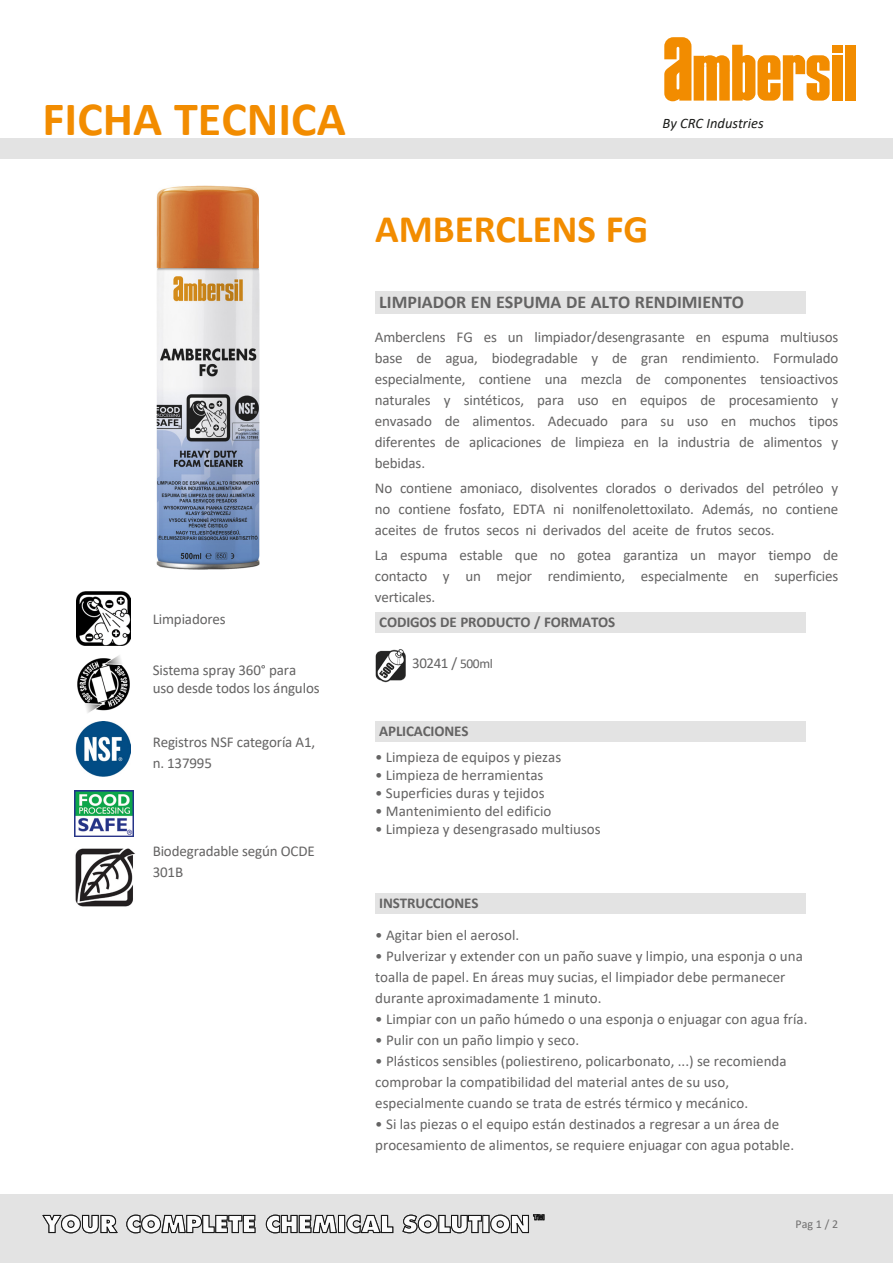
<style>
.page{position:relative;width:893px;height:1263px;background:#fff}
.page>*{position:absolute;margin:0;border:0;box-sizing:border-box;transform-origin:0 0}
.t1{font:700 48px "Calibri";color:#f28c00}
.t2{font:700 39px "Calibri";color:#f28c00}
.t3{font:700 18px "Calibri";color:#646363}
.t4{font:15px/21px "Calibri";color:#646363}
.t5{font:700 15px "Calibri";letter-spacing:-.01em;color:#646363}
.t6{font:italic 14.55px "Calibri";color:#1c1d1b}
.t7{font:12px "Calibri";color:#706f6f}
.s1{font-size:13.5px}
</style>
<div class="page">
<div style="left:375px;top:291px;width:430px;height:23px;background:#e3e3e3"></div>
<div style="left:375px;top:721px;width:430px;height:20px;background:#e3e3e3"></div>
<img style="left:156px;top:185px;width:104px;height:384px">
<div style="left:0;top:1195px;width:893px;height:68px;background:#e3e3e3"></div>
<svg style="left:42px;top:1214px;width:76px;height:19px"></svg>
<svg style="left:126px;top:1214px;width:419px;height:19px"></svg>
<div style="left:375px;top:893px;width:430px;height:20px;background:#e3e3e3"></div>
<div style="left:375px;top:612px;width:430px;height:21px;background:#e3e3e3"></div>
<img style="left:76px;top:721px;width:55px;height:55px">
<img style="left:77px;top:655px;width:53px;height:58px">
<img style="left:75px;top:848px;width:60px;height:59px">
<img style="left:77px;top:592px;width:54px;height:54px">
<img style="left:74px;top:790px;width:60px;height:46px">
<div style="left:0;top:138px;width:893px;height:21px;background:#e3e3e3"></div>
<img style="left:375px;top:649px;width:31px;height:33px">
<div style="left:845px;top:45px;width:10px;height:56px;background:#f28c00"></div>
<div style="left:832px;top:45px;width:10px;height:7px;background:#f28c00"></div>
<div style="left:832px;top:55px;width:10px;height:46px;background:#f28c00"></div>
<svg style="left:664px;top:37px;width:166px;height:64px"></svg>
<h1 class="t1" style="left:43px;top:85px;width:305px">FICHA TECNICA</h1>
<p class="t6" style="left:663px;top:114px;width:103px">By CRC Industries</p>
<h2 class="t2" style="left:375px;top:202px;width:275px">AMBERCLENS FG</h2>
<p class="t3" style="left:379px;top:289px;width:366px">LIMPIADOR EN ESPUMA DE ALTO RENDIMIENTO</p>
<p class="t4" style="left:375px;top:326px;width:465px;text-align:justify">Amberclens FG es un limpiador/desengrasante en espuma multiusos base de agua, biodegradable y de gran rendimiento. Formulado especialmente, contiene una mezcla de componentes tensioactivos naturales y sintéticos, para uso en equipos de procesamiento y envasado de alimentos. Adecuado para su uso en muchos tipos diferentes de aplicaciones de limpieza en la industria de alimentos y bebidas.</p>
<p class="t4" style="left:375px;top:477px;width:465px;text-align:justify">No contiene amoniaco, disolventes clorados o derivados del petróleo y no contiene fosfato, EDTA ni nonilfenolettoxilato. Además, no contiene aceites de frutos secos ni derivados del aceite de frutos secos.</p>
<p class="t4" style="left:375px;top:544px;width:465px;text-align:justify">La espuma estable que no gotea garantiza un mayor tiempo de contacto y un mejor rendimiento, especialmente en superficies verticales.</p>
<p class="t4" style="left:153px;top:608px;width:75px">Limpiadores</p>
<p class="t5" style="left:379px;top:612px;width:238px">CODIGOS DE PRODUCTO / FORMATOS</p>
<p class="t4" style="left:153px;top:661px;width:168px;line-height:18px">Sistema spray 360° para uso desde todos los ángulos</p>
<p class="t4" style="left:412px;top:652px;width:82px">30241 / <span class="s1">500ml</span></p>
<p class="t4" style="left:153px;top:732px;width:164px">Registros NSF categoría A1, n. 137995</p>
<p class="t4" style="left:153px;top:840px;width:164px">Biodegradable según OCDE<br>301B</p>
<p class="t5" style="left:379px;top:720px;width:91px">APLICACIONES</p>
<p class="t4" style="left:375px;top:746px;width:188px">• Limpieza de equipos y piezas</p>
<p class="t4" style="left:375px;top:764px;width:170px">• Limpieza de herramientas</p>
<p class="t4" style="left:375px;top:782px;width:171px">• Superficies duras y tejidos</p>
<p class="t4" style="left:375px;top:800px;width:178px">• Mantenimiento del edificio</p>
<p class="t4" style="left:375px;top:818px;width:227px">• Limpieza y desengrasado multiusos</p>
<p class="t5" style="left:379px;top:892px;width:101px">INSTRUCCIONES</p>
<p class="t4" style="left:375px;top:924px;width:145px">• Agitar bien el aerosol.</p>
<p class="t4" style="left:375px;top:945px;width:429px">• Pulverizar y extender con un paño suave y limpio, una esponja o una toalla de papel. En áreas muy sucias, el limpiador debe permanecer durante aproximadamente 1 minuto.</p>
<p class="t4" style="left:375px;top:1008px;width:434px">• Limpiar con un paño húmedo o una esponja o enjuagar con agua fría.</p>
<p class="t4" style="left:375px;top:1029px;width:205px">• Pulir con un paño limpio y seco.</p>
<p class="t4" style="left:375px;top:1050px;width:413px">• Plásticos sensibles (poliestireno, policarbonato, ...) se recomienda comprobar la compatibilidad del material antes de su uso, especialmente cuando se trata de estrés térmico y mecánico.</p>
<p class="t4" style="left:375px;top:1113px;width:420px">• Si las piezas o el equipo están destinados a regresar a un área de procesamiento de alimentos, se requiere enjuagar con agua potable.</p>
<p class="t7" style="left:795px;top:1215px;width:44px">Pag 1 / 2</p>
</div>
